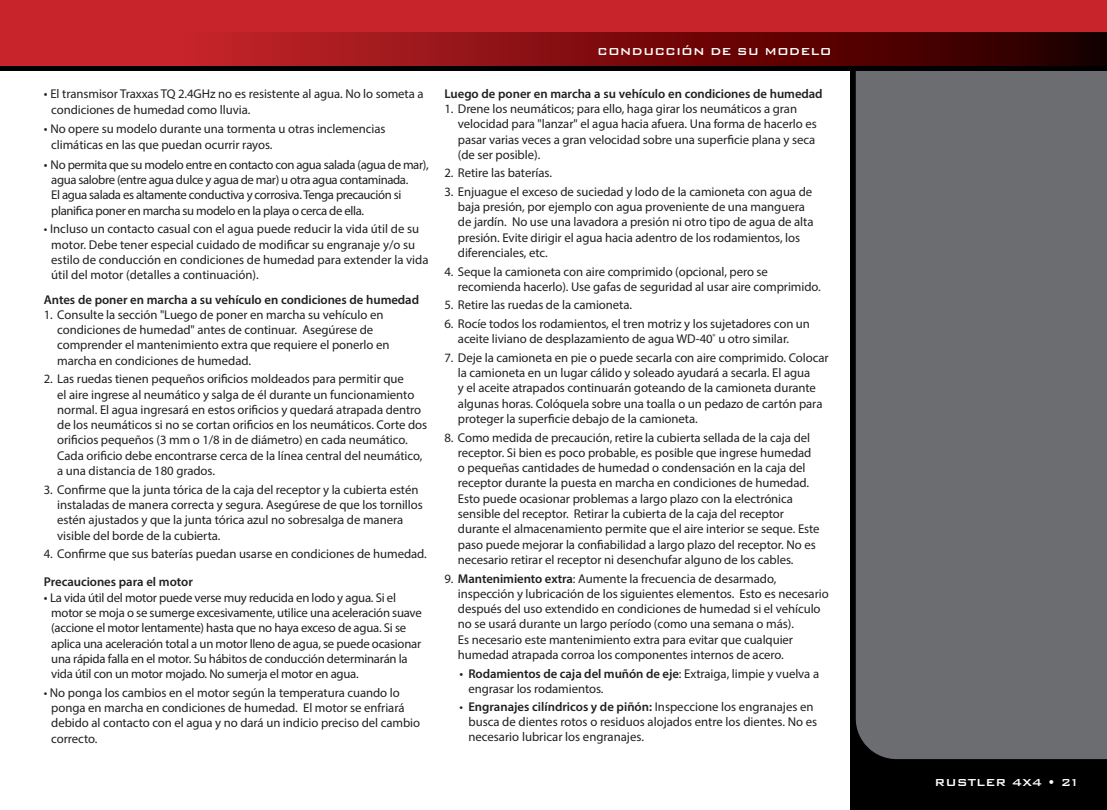
<style>
.page{position:relative;width:1107px;height:810px;background:#fff}
.page>*{position:absolute;margin:0;border:0;box-sizing:border-box;transform-origin:0 0}
.t1{font:500 13.5px "Bank Gothic BT";color:#fff}
.t2{font:12.75px/15.3px "Myriad Pro";letter-spacing:-.005em;color:#231f20}
.t3{font:12.75px/15.3px "Myriad Pro";letter-spacing:-.03em;color:#231f20}
.t4{font:600 12.75px "Myriad Pro";letter-spacing:-.005em;color:#231f20}
.s1{font-size:13.5px}
.s2{font-weight:600}
</style>
<div class="page">
<div style="left:850px;top:13px;width:257px;height:797px;background:#000"></div>
<div style="left:856px;top:71px;width:251px;height:688px;background:#6c6d70"></div>
<div style="left:0;top:0;width:1107px;height:70px;background:#000"></div>
<div style="left:0;top:0;width:1107px;height:51px;background:#c8242b"></div>
<svg style="left:0;top:32px;width:1107px;height:34px"></svg>
<p class="t2" style="left:51px;top:85px;width:374px;line-height:16.2px;text-indent:-8px"><span class="s1">•</span> El transmisor Traxxas TQ 2.4GHz no es resistente al agua. No lo someta a condiciones de humedad como lluvia.</p>
<p class="t2" style="left:51px;top:121px;width:336px;line-height:16.2px;text-indent:-8px"><span class="s1">•</span> No opere su modelo durante una tormenta u otras inclemencias climáticas en las que puedan ocurrir rayos.</p>
<p class="t3" style="left:51px;top:157px;width:379px;text-indent:-8px"><span class="s1">•</span> No permita que su modelo entre en contacto con agua salada (agua de mar), agua salobre (entre agua dulce y agua de mar) u otra agua contaminada.<br>El agua salada es altamente conductiva y corrosiva. Tenga precaución si planifica poner en marcha su modelo en la playa o cerca de ella.</p>
<p class="t2" style="left:51px;top:221px;width:379px;text-indent:-8px">• Incluso un contacto casual con el agua puede reducir la vida útil de su motor. Debe tener especial cuidado de modificar su engranaje y/o su estilo de conducción en condiciones de humedad para extender la vida útil del motor (detalles a continuación).</p>
<p class="t4" style="left:44px;top:291px;width:377px">Antes de poner en marcha a su vehículo en condiciones de humedad</p>
<p class="t2" style="left:57px;top:307px;width:334px;text-indent:-14px">1. Consulte la sección "Luego de poner en marcha su vehículo en condiciones de humedad" antes de continuar. Asegúrese de comprender el mantenimiento extra que requiere el ponerlo en marcha en condiciones de humedad.</p>
<p class="t2" style="left:57px;top:371px;width:372px;text-indent:-14px">2. Las ruedas tienen pequeños orificios moldeados para permitir que<br>el aire ingrese al neumático y salga de él durante un funcionamiento normal. El agua ingresará en estos orificios y quedará atrapada dentro de los neumáticos si no se cortan orificios en los neumáticos. Corte dos orificios pequeños (3 mm o 1/8 in de diámetro) en cada neumático.<br>Cada orificio debe encontrarse cerca de la línea central del neumático, a una distancia de 180 grados.</p>
<p class="t2" style="left:57px;top:481px;width:367px;text-indent:-14px">3. Confirme que la junta tórica de la caja del receptor y la cubierta estén instaladas de manera correcta y segura. Asegúrese de que los tornillos estén ajustados y que la junta tórica azul no sobresalga de manera visible del borde de la cubierta.</p>
<p class="t2" style="left:44px;top:546px;width:385px">4. Confirme que sus baterías puedan usarse en condiciones de humedad.</p>
<p class="t4" style="left:44px;top:573px;width:151px">Precauciones para el motor</p>
<p class="t2" style="left:51px;top:590px;width:372px;text-indent:-8px"><span class="s1">•</span> La vida útil del motor puede verse muy reducida en lodo y agua. Si el motor se moja o se sumerge excesivamente, utilice una aceleración suave (accione el motor lentamente) hasta que no haya exceso de agua. Si se aplica una aceleración total a un motor lleno de agua, se puede ocasionar una rápida falla en el motor. Su hábitos de conducción determinarán la vida útil con un motor mojado. No sumerja el motor en agua.</p>
<p class="t2" style="left:51px;top:685px;width:370px;text-indent:-8px">• No ponga los cambios en el motor según la temperatura cuando lo ponga en marcha en condiciones de humedad. El motor se enfriará debido al contacto con el agua y no dará un indicio preciso del cambio correcto.</p>
<p class="t1" style="left:597px;top:44px;width:236px">CONDUCCIÓN DE SU MODELO</p>
<p class="t4" style="left:444px;top:85px;width:380px">Luego de poner en marcha a su vehículo en condiciones de humedad</p>
<p class="t2" style="left:458px;top:101px;width:360px;text-indent:-14px">1. Drene los neumáticos; para ello, haga girar los neumáticos a gran velocidad para "lanzar" el agua hacia afuera. Una forma de hacerlo es pasar varias veces a gran velocidad sobre una superficie plana y seca (de ser posible).</p>
<p class="t2" style="left:444px;top:165px;width:109px">2. Retire las baterías.</p>
<p class="t2" style="left:458px;top:184px;width:357px;text-indent:-14px">3. Enjuague el exceso de suciedad y lodo de la camioneta con agua de baja presión, por ejemplo con agua proveniente de una manguera de jardín. No use una lavadora a presión ni otro tipo de agua de alta presión. Evite dirigir el agua hacia adentro de los rodamientos, los diferenciales, etc.</p>
<p class="t2" style="left:458px;top:263px;width:364px;text-indent:-14px">4. Seque la camioneta con aire comprimido (opcional, pero se recomienda hacerlo). Use gafas de seguridad al usar aire comprimido.</p>
<p class="t2" style="left:444px;top:297px;width:189px">5. Retire las ruedas de la camioneta.</p>
<p class="t2" style="left:444px;top:316px;width:367px;text-align:center">6. Rocíe todos los rodamientos, el tren motriz y los sujetadores con un aceite liviano de desplazamiento de agua WD-40<sup>®</sup> u otro similar.</p>
<p class="t2" style="left:458px;top:350px;width:372px;text-indent:-14px">7. Deje la camioneta en pie o puede secarla con aire comprimido. Colocar la camioneta en un lugar cálido y soleado ayudará a secarla. El agua<br>y el aceite atrapados continuarán goteando de la camioneta durante algunas horas. Colóquela sobre una toalla o un pedazo de cartón para proteger la superficie debajo de la camioneta.</p>
<p class="t2" style="left:458px;top:429px;width:363px;text-indent:-14px">8. Como medida de precaución, retire la cubierta sellada de la caja del receptor. Si bien es poco probable, es posible que ingrese humedad o pequeñas cantidades de humedad o condensación en la caja del receptor durante la puesta en marcha en condiciones de humedad.<br>Esto puede ocasionar problemas a largo plazo con la electrónica sensible del receptor. Retirar la cubierta de la caja del receptor durante el almacenamiento permite que el aire interior se seque. Este paso puede mejorar la confiabilidad a largo plazo del receptor. No es necesario retirar el receptor ni desenchufar alguno de los cables.</p>
<p class="t2" style="left:458px;top:570px;width:372px;text-indent:-14px">9. <span class="s2">Mantenimiento extra</span>: Aumente la frecuencia de desarmado, inspección y lubricación de los siguientes elementos. Esto es necesario después del uso extendido en condiciones de humedad si el vehículo no se usará durante un largo período (como una semana o más).<br>Es necesario este mantenimiento extra para evitar que cualquier humedad atrapada corroa los componentes internos de acero.</p>
<p class="t2" style="left:468px;top:665px;width:352px;text-indent:-9px"><span class="s1">•</span> <span class="s2">Rodamientos de caja del muñón de eje</span>: Extraiga, limpie y vuelva a engrasar los rodamientos.</p>
<p class="t2" style="left:468px;top:699px;width:350px;text-indent:-9px">• <span class="s2">Engranajes cilíndricos y de piñón:</span> Inspeccione los engranajes en busca de dientes rotos o residuos alojados entre los dientes. No es necesario lubricar los engranajes.</p>
<p class="t1" style="left:935px;top:775px;width:146px">RUSTLER 4X4 • 21</p>
</div>
